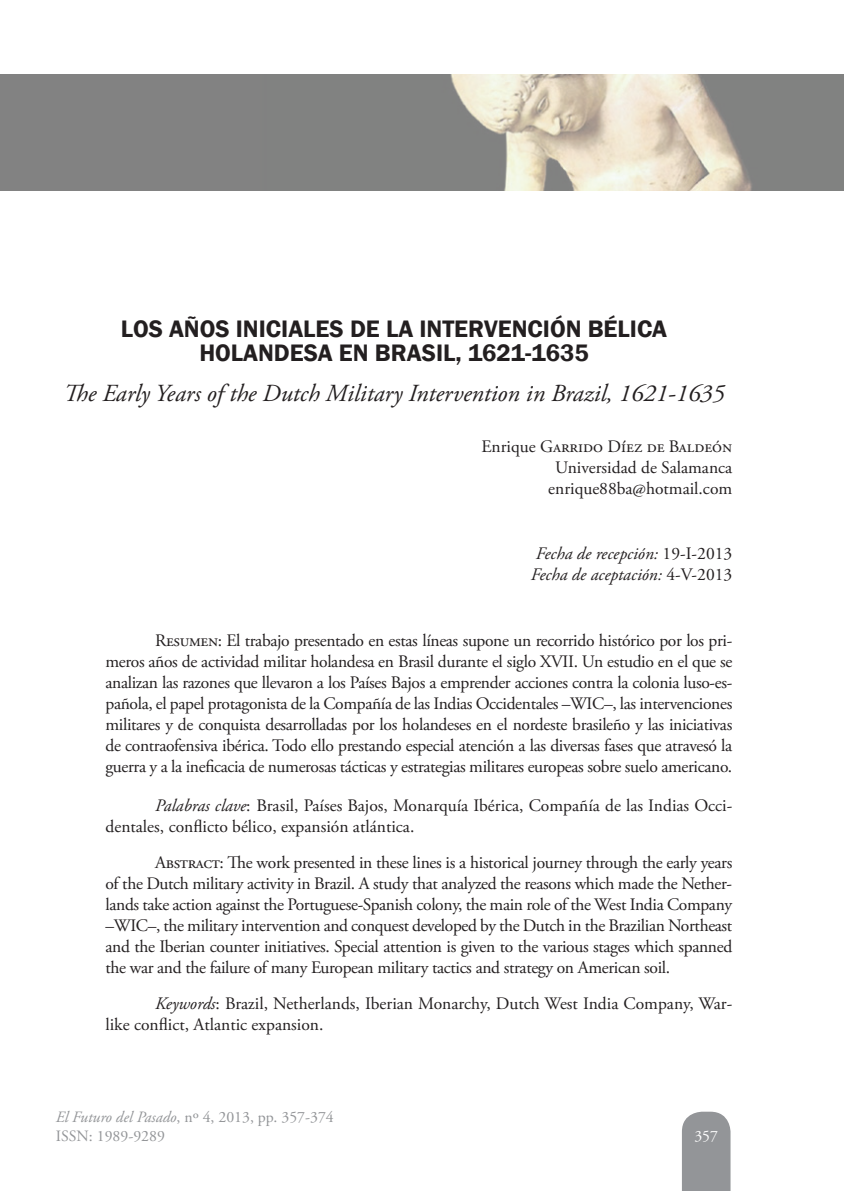
<style>
.page{position:relative;width:844px;height:1191px;background:#fff}
.page>*{position:absolute;margin:0;border:0;box-sizing:border-box;transform-origin:0 0}
.t1{font:600 24.5px/24.5px "Franklin Gothic";color:#231f20;text-align:center}
.t2{font:italic 24.5px "Adobe Garamond Pro";color:#231f20}
.t3{font:17.5px/21px "Adobe Garamond Pro";letter-spacing:-.02em;color:#231f20;text-align:justify}
.t4{font:17.5px/21px "Adobe Garamond Pro";color:#231f20;text-align:right}
.t5{font:italic 17.5px/21px "Adobe Garamond Pro";color:#231f20}
.t6{font:15.75px/18.9px "Adobe Garamond Pro";color:#939598}
.t7{font:15.75px "Adobe Garamond Pro";color:#fff}
.s1{font-style:normal}
.s2{font-style:italic}
</style>
<div class="page">
<svg style="left:682px;top:1111px;width:49px;height:80px;background:#999b9e"></svg>
<img style="left:0;top:74px;width:843px;height:116px">
<h1 class="t1" style="left:121px;top:317px;width:547px">LOS AÑOS INICIALES DE LA INTERVENCIÓN BÉLICA<br>HOLANDESA EN BRASIL, 1621-1635</h1>
<h1 class="t2" style="left:63px;top:378px;width:662px">The Early Years of the Dutch Military Intervention in Brazil, 1621-1635</h1>
<p class="t4" style="left:481px;top:436px;width:252px">Enrique Garrido Díez de Baldeón<br>Universidad de Salamanca enrique88ba@hotmail.com</p>
<p class="t5" style="left:530px;top:543px;width:203px">Fecha de recepción: <span class="s1">19-I-2013<br></span>Fecha de aceptación: <span class="s1">4-V-2013</span></p>
<p class="t3" style="left:105px;top:630px;width:628px;text-indent:50px">Resumen: El trabajo presentado en estas líneas supone un recorrido histórico por los pri&shy;meros años de actividad militar holandesa en Brasil durante el siglo XVII. Un estudio en el que se analizan las razones que llevaron a los Países Bajos a emprender acciones contra la colonia luso-es&shy;pañola, el papel protagonista de la Compañía de las Indias Occidentales –WIC–, las intervenciones militares y de conquista desarrolladas por los holandeses en el nordeste brasileño y las iniciativas de contraofensiva ibérica. Todo ello prestando especial atención a las diversas fases que atravesó la guerra y a la ineficacia de numerosas tácticas y estrategias militares europeas sobre suelo americano.</p>
<p class="t3" style="left:105px;top:795px;width:628px;text-indent:50px"><span class="s2">Palabras clave</span>: Brasil, Países Bajos, Monarquía Ibérica, Compañía de las Indias Occi&shy;dentales, conflicto bélico, expansión atlántica.</p>
<p class="t3" style="left:105px;top:852px;width:628px;text-indent:50px">Abstract: The work presented in these lines is a historical journey through the early years of the Dutch military activity in Brazil. A study that analyzed the reasons which made the Nether&shy;lands take action against the Portuguese-Spanish colony, the main role of the West India Company –WIC–, the military intervention and conquest developed by the Dutch in the Brazilian Northeast and the Iberian counter initiatives. Special attention is given to the various stages which spanned the war and the failure of many European military tactics and strategy on American soil.</p>
<p class="t3" style="left:105px;top:993px;width:628px;text-indent:50px"><span class="s2">Keywords</span>: Brazil, Netherlands, Iberian Monarchy, Dutch West India Company, War&shy;like conflict, Atlantic expansion.</p>
<p class="t6" style="left:56px;top:1108px;width:279px"><span class="s2">El Futuro del Pasado</span>, nº 4, 2013, pp. 357-374<br>ISSN: 1989-9289</p>
<p class="t7" style="left:694px;top:1127px;width:25px">357</p>
</div>
